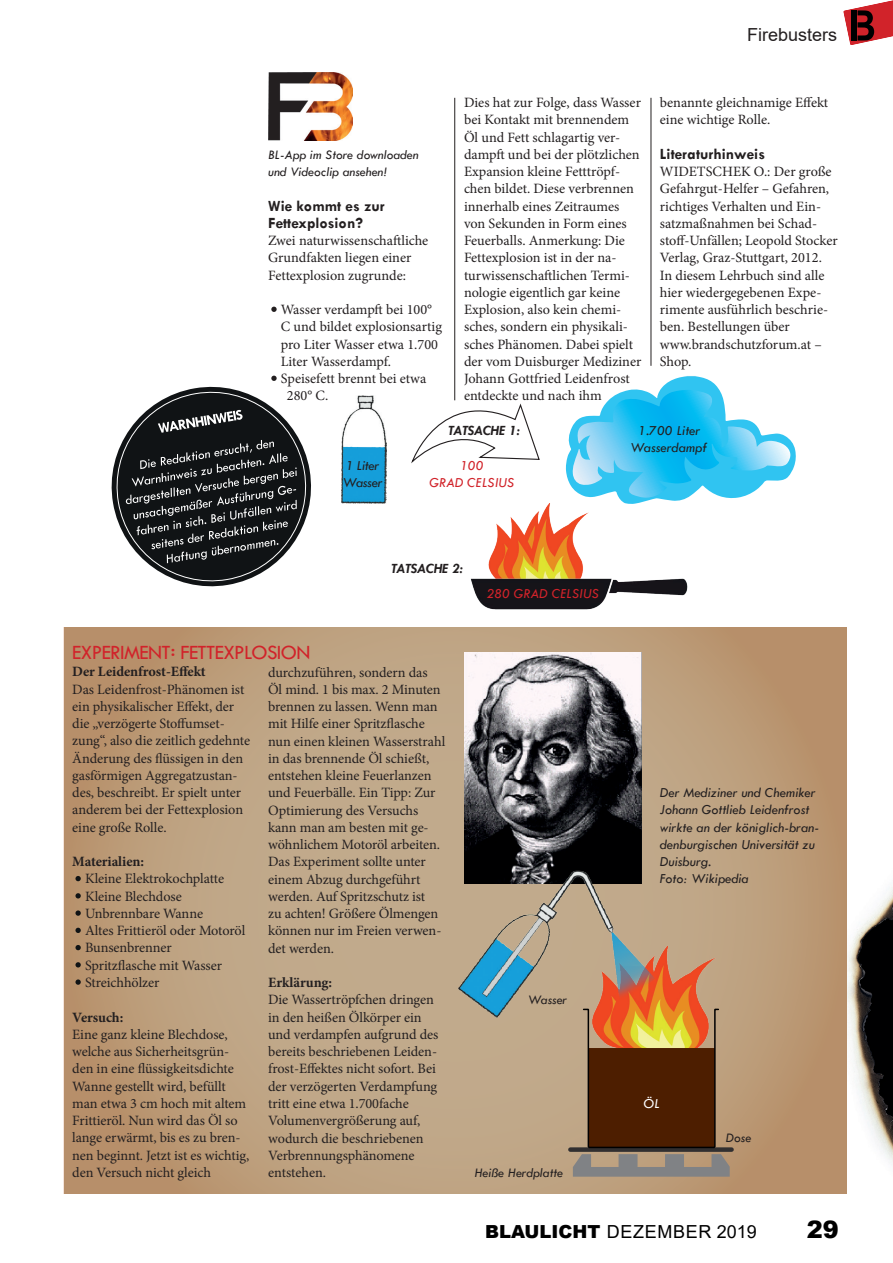
<style>
.page{position:relative;width:893px;height:1263px;background:#fff}
.page>*{position:absolute;margin:0;border:0;box-sizing:border-box;transform-origin:0 0}
.t1{font:900 24px "Arial";color:#000}
.t2{font:21px "Tw Cen";letter-spacing:-.03em;color:#d1232a}
.t3{font:18px "Arial";letter-spacing:.035em;color:#000}
.t4{font:18px "Arial";color:#231f20}
.t5{font:700 15.75px/17.2px "Tw Cen";color:#231f20}
.t6{font:14.25px/17.2px "Minion Pro";letter-spacing:-.005em;color:#231f20}
.t7{font:italic 14.25px/17.2px "Tw Cen";color:#231f20}
.t8{font:700 14.25px "Minion Pro";letter-spacing:-.005em;color:#231f20}
.t9{font:italic 14.25px/17.1px "Tw Cen";color:#d1232a;text-align:center}
.t10{font:italic 700 14.25px "Tw Cen";color:#231f20}
.t11{font:italic 14.25px/17.1px "Tw Cen";letter-spacing:-.02em;color:#231f20}
.t12{font:italic 14.25px "Tw Cen";color:#fff}
.t13{font:italic 13.5px/17.2px "Tw Cen";color:#231f20}
.s1{font-weight:900}
</style>
<div class="page">
<img style="left:846px;top:798px;width:47px;height:396px">
<svg style="left:64px;top:628px;width:782px;height:566px;background:#bd9f7d"></svg>
<hr style="left:454px;top:98px;width:1px;height:302px;background:#231f20">
<hr style="left:651px;top:98px;width:1px;height:268px;background:#231f20">
<img style="left:268px;top:72px;width:85px;height:69px">
<svg style="left:75px;top:893px;width:6px;height:5px"></svg>
<img style="left:341px;top:395px;width:46px;height:109px">
<svg style="left:271px;top:307px;width:6px;height:5px"></svg>
<svg style="left:111px;top:376px;width:200px;height:211px"></svg>
<svg style="left:566px;top:376px;width:230px;height:128px"></svg>
<img style="left:496px;top:504px;width:93px;height:30px">
<img style="left:459px;top:534px;width:241px;height:132px">
<svg style="left:411px;top:386px;width:129px;height:77px"></svg>
<svg style="left:75px;top:876px;width:6px;height:5px"></svg>
<svg style="left:75px;top:910px;width:6px;height:6px"></svg>
<svg style="left:75px;top:945px;width:6px;height:5px"></svg>
<svg style="left:75px;top:928px;width:6px;height:5px"></svg>
<svg style="left:75px;top:962px;width:6px;height:5px"></svg>
<svg style="left:75px;top:979px;width:6px;height:6px"></svg>
<img style="left:464px;top:652px;width:178px;height:203px">
<img style="left:671px;top:947px;width:54px;height:61px">
<div style="left:570px;top:1147px;width:162px;height:5px;background:#312f30"></div>
<svg style="left:573px;top:1008px;width:157px;height:169px;background:#7a5433"></svg>
<img style="left:442px;top:855px;width:229px;height:177px">
<svg style="left:843px;top:0;width:50px;height:45px"></svg>
<div style="left:851px;top:10px;width:5px;height:31px;background:#000001"></div>
<p class="t4" style="left:747px;top:22px;width:92px">Firebusters</p>
<p class="t13" style="left:268px;top:146px;width:152px">BL-App im Store downloaden und Videoclip ansehen!</p>
<p class="t5" style="left:268px;top:197px;width:118px">Wie kommt es zur<br>Fettexplosion?</p>
<p class="t6" style="left:268px;top:232px;width:162px">Zwei naturwissenschaftliche<br>Grundfakten liegen einer<br>Fettexplosion zugrunde:</p>
<p class="t6" style="left:281px;top:301px;width:153px">Wasser verdampft bei 100°</p>
<p class="t6" style="left:281px;top:318px;width:163px">C und bildet explosionsartig</p>
<p class="t6" style="left:281px;top:335px;width:159px">pro Liter Wasser etwa 1.700</p>
<p class="t6" style="left:281px;top:353px;width:112px">Liter Wasserdampf.</p>
<p class="t6" style="left:281px;top:370px;width:147px">Speisefett brennt bei etwa</p>
<p class="t6" style="left:287px;top:387px;width:43px">280° C.</p>
<p class="t6" style="left:464px;top:94px;width:179px">Dies hat zur Folge, dass Wasser bei Kontakt mit brennendem<br>Öl und Fett schlagartig ver&shy;dampft und bei der plötzlichen<br>Expansion kleine Fetttröpf&shy;chen bildet. Diese verbrennen innerhalb eines Zeitraumes von Sekunden in Form eines<br>Feuerballs. Anmerkung: Die<br>Fettexplosion ist in der na&shy;turwissenschaftlichen Termi&shy;nologie eigentlich gar keine<br>Explosion, also kein chemi&shy;sches, sondern ein physikali&shy;sches Phänomen. Dabei spielt der vom Duisburger Mediziner<br>Johann Gottfried Leidenfrost entdeckte und nach ihm</p>
<p class="t6" style="left:660px;top:94px;width:170px">benannte gleichnamige Effekt eine wichtige Rolle.</p>
<p class="t5" style="left:660px;top:145px;width:107px">Literaturhinweis</p>
<p class="t6" style="left:660px;top:163px;width:179px">WIDETSCHEK O.: Der große<br>Gefahrgut-Helfer – Gefahren, richtiges Verhalten und Ein&shy;satzmaßnahmen bei Schad&shy;stoff-Unfällen; Leopold Stocker<br>Verlag, Graz-Stuttgart, 2012.<br>In diesem Lehrbuch sind alle hier wiedergegebenen Expe&shy;rimente ausführlich beschrie&shy;ben. Bestellungen über www.brandschutzforum.at –<br>Shop.</p>
<h2 class="t2" style="left:72px;top:640px;width:240px">EXPERIMENT FETTEXPLOSION</h2>
<h2 class="t2" style="left:171px;top:637px;width:6px">:</h2>
<p class="t11" style="left:342px;top:457px;width:42px">1 Liter<br>Wasser</p>
<p class="t10" style="left:448px;top:422px;width:73px">TATSACHE 1:</p>
<p class="t9" style="left:429px;top:457px;width:86px">100<br>GRAD CELSIUS</p>
<p class="t10" style="left:391px;top:560px;width:73px">TATSACHE 2:</p>
<p class="t9" style="left:486px;top:584px;width:114px">280 GRAD CELSIUS</p>
<p class="t8" style="left:72px;top:662px;width:135px">Der Leidenfrost-Effekt</p>
<p class="t6" style="left:72px;top:680px;width:179px">Das Leidenfrost-Phänomen ist ein physikalischer Effekt, der die „verzögerte Stoffumset&shy;zung“, also die zeitlich gedehnte<br>Änderung des flüssigen in den gasförmigen Aggregatzustan&shy;des, beschreibt. Er spielt unter anderem bei der Fettexplosion eine große Rolle.</p>
<p class="t8" style="left:72px;top:851px;width:73px">Materialien:</p>
<p class="t6" style="left:85px;top:870px;width:162px">Kleine Elektrokochplatte<br>Kleine Blechdose<br>Unbrennbare Wanne<br>Altes Frittieröl oder Motoröl<br>Bunsenbrenner<br>Spritzflasche mit Wasser<br>Streichhölzer</p>
<p class="t8" style="left:72px;top:1007px;width:53px">Versuch:</p>
<p class="t6" style="left:72px;top:1026px;width:179px">Eine ganz kleine Blechdose, welche aus Sicherheitsgrün&shy;den in eine flüssigkeitsdichte<br>Wanne gestellt wird, befüllt man etwa 3 cm hoch mit altem<br>Frittieröl. Nun wird das Öl so lange erwärmt, bis es zu bren&shy;nen beginnt. Jetzt ist es wichtig, den Versuch nicht gleich</p>
<p class="t6" style="left:268px;top:663px;width:179px">durchzuführen, sondern das<br>Öl mind. 1 bis max. 2 Minuten brennen zu lassen. Wenn man mit Hilfe einer Spritzflasche nun einen kleinen Wasserstrahl in das brennende Öl schießt, entstehen kleine Feuerlanzen und Feuerbälle. Ein Tipp: Zur<br>Optimierung des Versuchs kann man am besten mit ge&shy;wöhnlichem Motoröl arbeiten.<br>Das Experiment sollte unter einem Abzug durchgeführt werden. Auf Spritzschutz ist<br>zu achten! Größere Ölmengen können nur im Freien verwen&shy;det werden.</p>
<p class="t8" style="left:268px;top:972px;width:66px">Erklärung:</p>
<p class="t6" style="left:268px;top:991px;width:172px">Die Wassertröpfchen dringen in den heißen Ölkörper ein und verdampfen aufgrund des bereits beschriebenen Leiden&shy;frost-Effektes nicht sofort. Bei der verzögerten Verdampfung tritt eine etwa 1.700fache<br>Volumenvergrößerung auf, wodurch die beschriebenen<br>Verbrennungsphänomene entstehen.</p>
<p class="t13" style="left:528px;top:991px;width:41px">Wasser</p>
<p class="t13" style="left:474px;top:1163px;width:90px">Heiße Herdplatte</p>
<p class="t7" style="left:630px;top:422px;width:79px;text-align:center">1.700 Liter<br>Wasserdampf</p>
<p class="t7" style="left:660px;top:784px;width:161px">Der Mediziner und Chemiker<br>Johann Gottlieb Leidenfrost wirkte an der königlich-bran&shy;denburgischen Universität zu<br>Duisburg.<br>Foto: Wikipedia</p>
<p class="t12" style="left:643px;top:1094px;width:18px">ÖL</p>
<p class="t13" style="left:726px;top:1129px;width:27px">Dose</p>
<p class="t3" style="left:485px;top:1219px;width:273px"><span class="s1">BLAULICHT</span> DEZEMBER 2019</p>
<h1 class="t1" style="left:807px;top:1212px;width:34px">29</h1>
</div>
